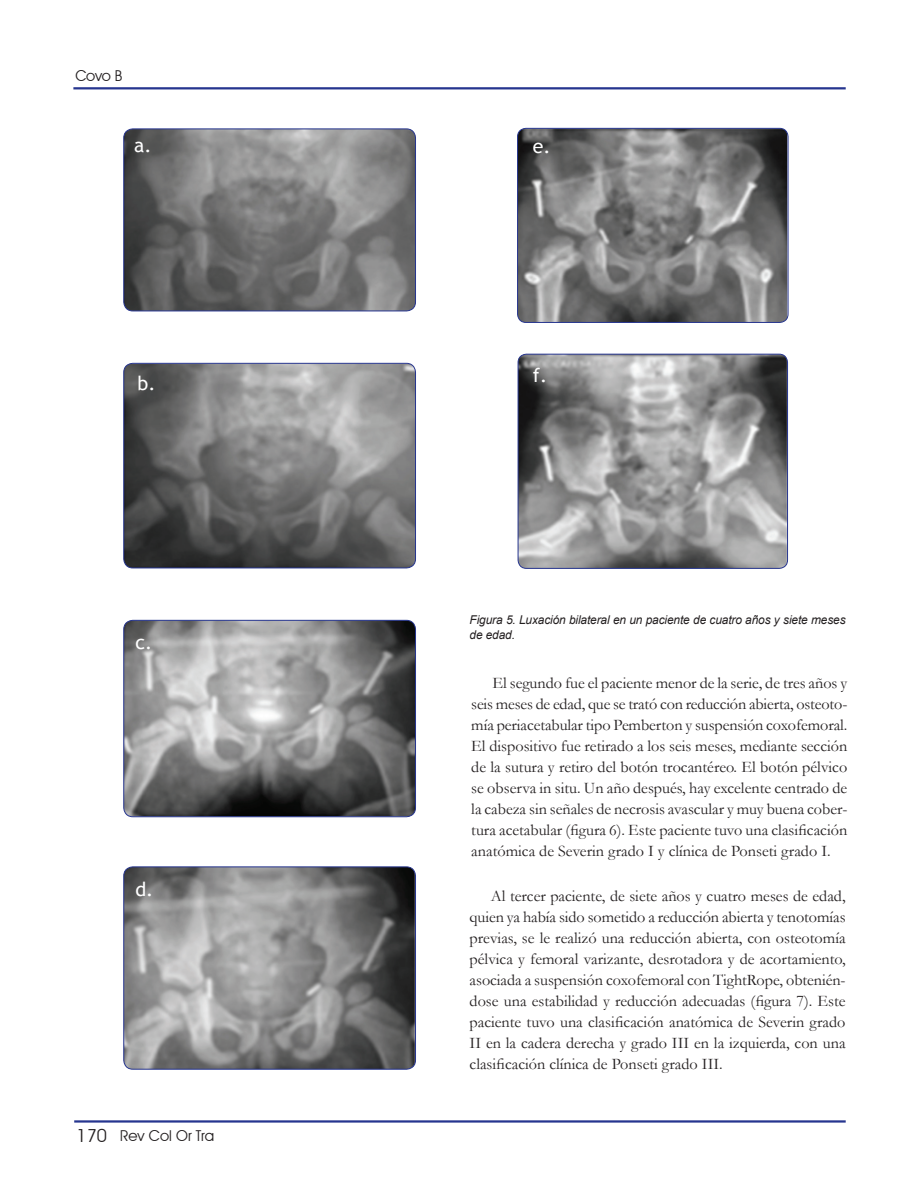
<style>
.page{position:relative;width:918px;height:1188px;background:#fff}
.page>*{position:absolute;margin:0;border:0;box-sizing:border-box;transform-origin:0 0}
.ABSTRACT{font:19.5px "Trebuchet MS";color:#fff}
.TEXTO_CORRIDO{font:16.2px/21px "Garamond";color:#231f20;text-align:justify}
.t1{font:15px "Avant Garde IT Cby BT";letter-spacing:-.01em;color:#231f20}
.PIEDEFOTO{font:italic 12.15px/15px "Arial";letter-spacing:-.01em;color:#231f20}
.s1{font-size:18px}
</style>
<div class="page">
<hr style="left:74px;top:1120px;width:772px;height:3px;background:#26358f">
<hr style="left:73px;top:87px;width:773px;height:2px;background:#26358f">
<img style="left:124px;top:129px;width:292px;height:182px">
<div style="left:123px;top:129px;width:293px;height:182px;border:1px solid #26358f;border-radius:9px"></div>
<img style="left:124px;top:363px;width:292px;height:205px">
<div style="left:123px;top:363px;width:293px;height:205px;border:1px solid #26358f;border-radius:9px"></div>
<img style="left:518px;top:354px;width:270px;height:214px">
<div style="left:518px;top:354px;width:270px;height:215px;border:1px solid #26358f;border-radius:8px"></div>
<img style="left:125px;top:620px;width:291px;height:197px">
<div style="left:123px;top:620px;width:293px;height:197px;border:1px solid #26358f;border-radius:9px"></div>
<img style="left:124px;top:867px;width:292px;height:201px">
<div style="left:123px;top:867px;width:293px;height:203px;border:1px solid #26358f;border-radius:9px"></div>
<img style="left:518px;top:128px;width:269px;height:194px">
<div style="left:517px;top:128px;width:271px;height:195px;border:1px solid #26358f;border-radius:8px"></div>
<p class="t1" style="left:75px;top:66px;width:48px">Covo B</p>
<p class="ABSTRACT" style="left:134px;top:133px;width:19px">a.</p>
<p class="ABSTRACT" style="left:533px;top:134px;width:19px">e.</p>
<p class="ABSTRACT" style="left:138px;top:371px;width:20px">b.</p>
<p class="ABSTRACT" style="left:533px;top:363px;width:16px">f.</p>
<p class="ABSTRACT" style="left:135px;top:631px;width:18px">c.</p>
<p class="ABSTRACT" style="left:135px;top:877px;width:20px">d.</p>
<p class="PIEDEFOTO" style="left:470px;top:612px;width:378px">Figura 5. Luxación bilateral en un paciente de cuatro años y siete meses de edad.</p>
<p class="TEXTO_CORRIDO" style="left:471px;top:672px;width:378px;text-indent:21px">El segundo fue el paciente menor de la serie, de tres años y seis meses de edad, que se trató con reducción abierta, osteoto&shy;mía periacetabular tipo Pemberton y suspensión coxofemoral.<br>El dispositivo fue retirado a los seis meses, mediante sección de la sutura y retiro del botón trocantéreo. El botón pélvico se observa in situ. Un año después, hay excelente centrado de la cabeza sin señales de necrosis avascular y muy buena cober&shy;tura acetabular (figura 6). Este paciente tuvo una clasificación anatómica de Severin grado I y clínica de Ponseti grado I.</p>
<p class="TEXTO_CORRIDO" style="left:470px;top:885px;width:378px;text-indent:21px">Al tercer paciente, de siete años y cuatro meses de edad, quien ya había sido sometido a reducción abierta y tenotomías previas, se le realizó una reducción abierta, con osteotomía pélvica y femoral varizante, desrotadora y de acortamiento, asociada a suspensión coxofemoral con TightRope, obtenién&shy;dose una estabilidad y reducción adecuadas (figura 7). Este paciente tuvo una clasificación anatómica de Severin grado II en la cadera derecha y grado III en la izquierda, con una clasificación clínica de Ponseti grado III.</p>
<p class="t1" style="left:77px;top:1127px;width:139px"><span class="s1">170</span> Rev Col Or Tra</p>
</div>
